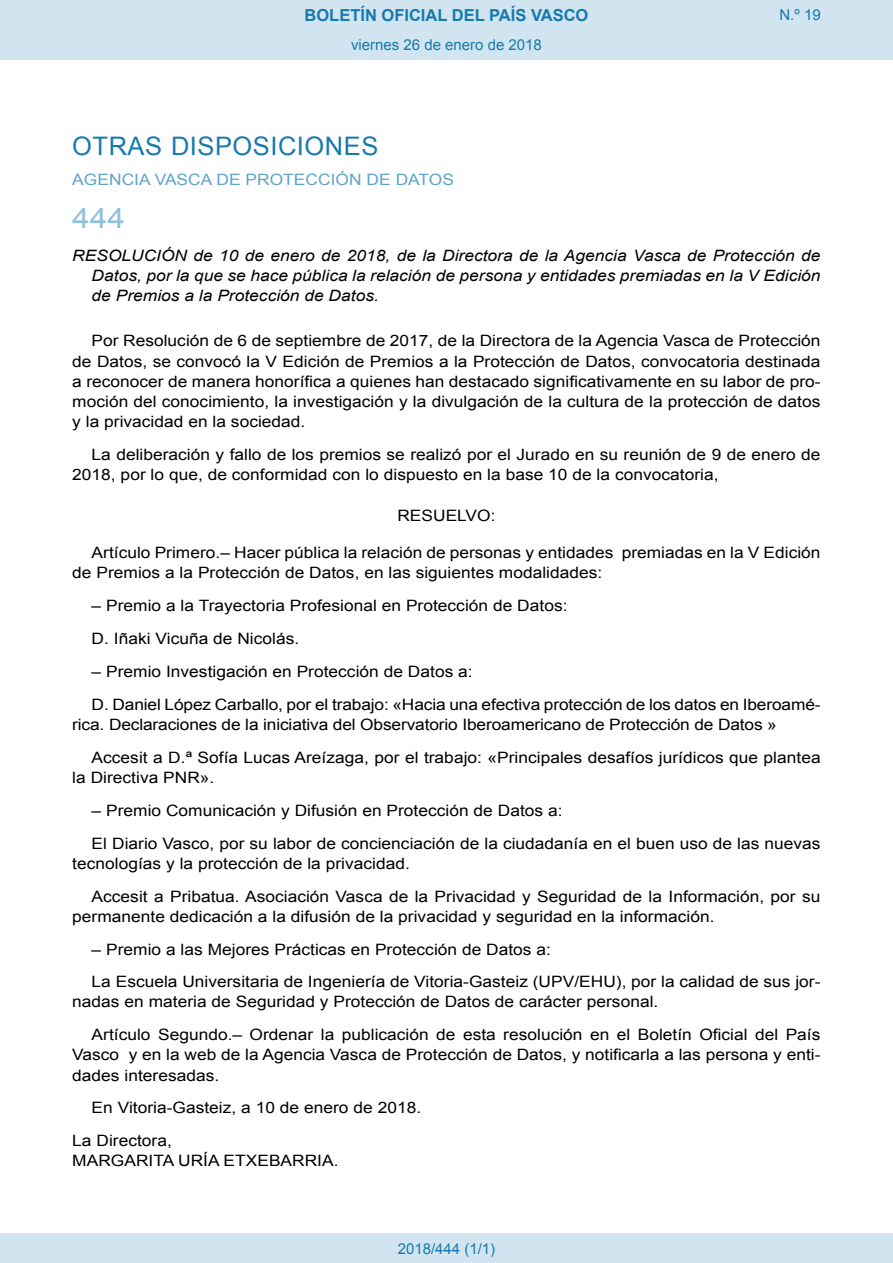
<style>
.page{position:relative;width:893px;height:1263px;background:#fff}
.page>*{position:absolute;margin:0;border:0;box-sizing:border-box;transform-origin:0 0}
.BOPVOrden{font:28.5px "Arial";color:#90c0db;scale:1.11 1}
.BOPVSeccion{font:25.5px "Arial";letter-spacing:.02em;color:#1879ad}
.t1{font:700 16.5px "Arial";color:#1879ad}
.BOPVDetalle{font:15.6px/20.1px "Arial";color:#000;scale:1.11 1}
.BOPVTitulo{font:italic 15.6px/20.1px "Arial";color:#000;text-align:justify;scale:1.11 1}
.BOPVFirmaLugFec{font:15.6px "Arial";color:#000;scale:1.11 1}
.BOPVOrganismo{font:15.6px "Arial";letter-spacing:.005em;color:#5ea4ca;scale:1.11 1}
.BOPVFirmaNombre{font:15.6px "Arial";color:#000;scale:1.11 1}
.BOPVFirmaPuesto{font:15.6px "Arial";color:#000;scale:1.11 1}
.BOPVClave{font:15.6px "Arial";color:#000;scale:1.11 1}
.Paginacion_Centro{font:15px "Arial";color:#1879ad}
</style>
<div class="page">
<div style="left:0;top:0;width:893px;height:60px;background:#d0e5f0"></div>
<div style="left:0;top:1233px;width:893px;height:30px;background:#d0e5f0"></div>
<p class="t1" style="left:305px;top:4px;width:285px">BOLETÍN OFICIAL DEL PAÍS VASCO</p>
<p class="Paginacion_Centro" style="left:351px;top:35px;width:192px">viernes 26 de enero de 2018</p>
<p class="Paginacion_Centro" style="left:779px;top:5px;width:43px">N.º 19</p>
<p class="BOPVSeccion" style="left:72px;top:129px;width:308px">OTRAS DISPOSICIONES</p>
<p class="BOPVOrganismo" style="left:72px;top:169px;width:345px">AGENCIA VASCA DE PROTECCIÓN DE DATOS</p>
<p class="BOPVOrden" style="left:72px;top:199px;width:49px">444</p>
<p class="BOPVTitulo" style="left:92px;top:245px;width:658px;text-indent:-19px">RESOLUCIÓN de 10 de enero de 2018, de la Directora de la Agencia Vasca de Protección de Datos, por la que se hace pública la relación de persona y entidades premiadas en la V Edición de Premios a la Protección de Datos.</p>
<p class="BOPVDetalle" style="left:72px;top:331px;width:676px;text-align:justify;text-indent:19px">Por Resolución de 6 de septiembre de 2017, de la Directora de la Agencia Vasca de Protección de Datos, se convocó la V Edición de Premios a la Protección de Datos, convocatoria destinada a reconocer de manera honorífica a quienes han destacado significativamente en su labor de pro&shy;moción del conocimiento, la investigación y la divulgación de la cultura de la protección de datos y la privacidad en la sociedad.</p>
<p class="BOPVDetalle" style="left:72px;top:444px;width:676px;text-indent:19px">La deliberación y fallo de los premios se realizó por el Jurado en su reunión de 9 de enero de<br>2018, por lo que, de conformidad con lo dispuesto en la base 10 de la convocatoria,</p>
<p class="BOPVClave" style="left:397px;top:505px;width:90px">RESUELVO:</p>
<p class="BOPVDetalle" style="left:72px;top:543px;width:676px;text-indent:19px">Artículo Primero.– Hacer pública la relación de personas y entidades premiadas en la V Edición de Premios a la Protección de Datos, en las siguientes modalidades:</p>
<p class="BOPVDetalle" style="left:92px;top:596px;width:430px">– Premio a la Trayectoria Profesional en Protección de Datos:</p>
<p class="BOPVDetalle" style="left:92px;top:629px;width:189px">D. Iñaki Vicuña de Nicolás.</p>
<p class="BOPVDetalle" style="left:92px;top:661px;width:345px">– Premio Investigación en Protección de Datos a:</p>
<p class="BOPVDetalle" style="left:72px;top:694px;width:676px;text-indent:19px">D. Daniel López Carballo, por el trabajo: «Hacia una efectiva protección de los datos en Iberoamé&shy;rica. Declaraciones de la iniciativa del Observatorio Iberoamericano de Protección de Datos »</p>
<p class="BOPVDetalle" style="left:72px;top:747px;width:676px;text-indent:19px">Accesit a D.ª Sofía Lucas Areízaga, por el trabajo: «Principales desafíos jurídicos que plantea la Directiva PNR».</p>
<p class="BOPVDetalle" style="left:92px;top:800px;width:426px">– Premio Comunicación y Difusión en Protección de Datos a:</p>
<p class="BOPVDetalle" style="left:72px;top:833px;width:675px;text-indent:19px">El Diario Vasco, por su labor de concienciación de la ciudadanía en el buen uso de las nuevas tecnologías y la protección de la privacidad.</p>
<p class="BOPVDetalle" style="left:72px;top:886px;width:675px;text-indent:19px">Accesit a Pribatua. Asociación Vasca de la Privacidad y Seguridad de la Información, por su permanente dedicación a la difusión de la privacidad y seguridad en la información.</p>
<p class="BOPVDetalle" style="left:92px;top:939px;width:415px">– Premio a las Mejores Prácticas en Protección de Datos a:</p>
<p class="BOPVDetalle" style="left:72px;top:972px;width:676px;text-indent:19px">La Escuela Universitaria de Ingeniería de Vitoria-Gasteiz (UPV/EHU), por la calidad de sus jor&shy;nadas en materia de Seguridad y Protección de Datos de carácter personal.</p>
<p class="BOPVDetalle" style="left:72px;top:1025px;width:676px;text-align:justify;text-indent:19px">Artículo Segundo.– Ordenar la publicación de esta resolución en el Boletín Oficial del País Vasco y en la web de la Agencia Vasca de Protección de Datos, y notificarla a las persona y enti&shy;dades interesadas.</p>
<p class="BOPVFirmaLugFec" style="left:92px;top:1098px;width:298px">En Vitoria-Gasteiz, a 10 de enero de 2018.</p>
<p class="BOPVFirmaPuesto" style="left:72px;top:1130px;width:91px">La Directora,</p>
<p class="BOPVFirmaNombre" style="left:72px;top:1151px;width:241px">MARGARITA URÍA ETXEBARRIA.</p>
<p class="Paginacion_Centro" style="left:398px;top:1238px;width:99px">2018/444 (1/1)</p>
</div>
